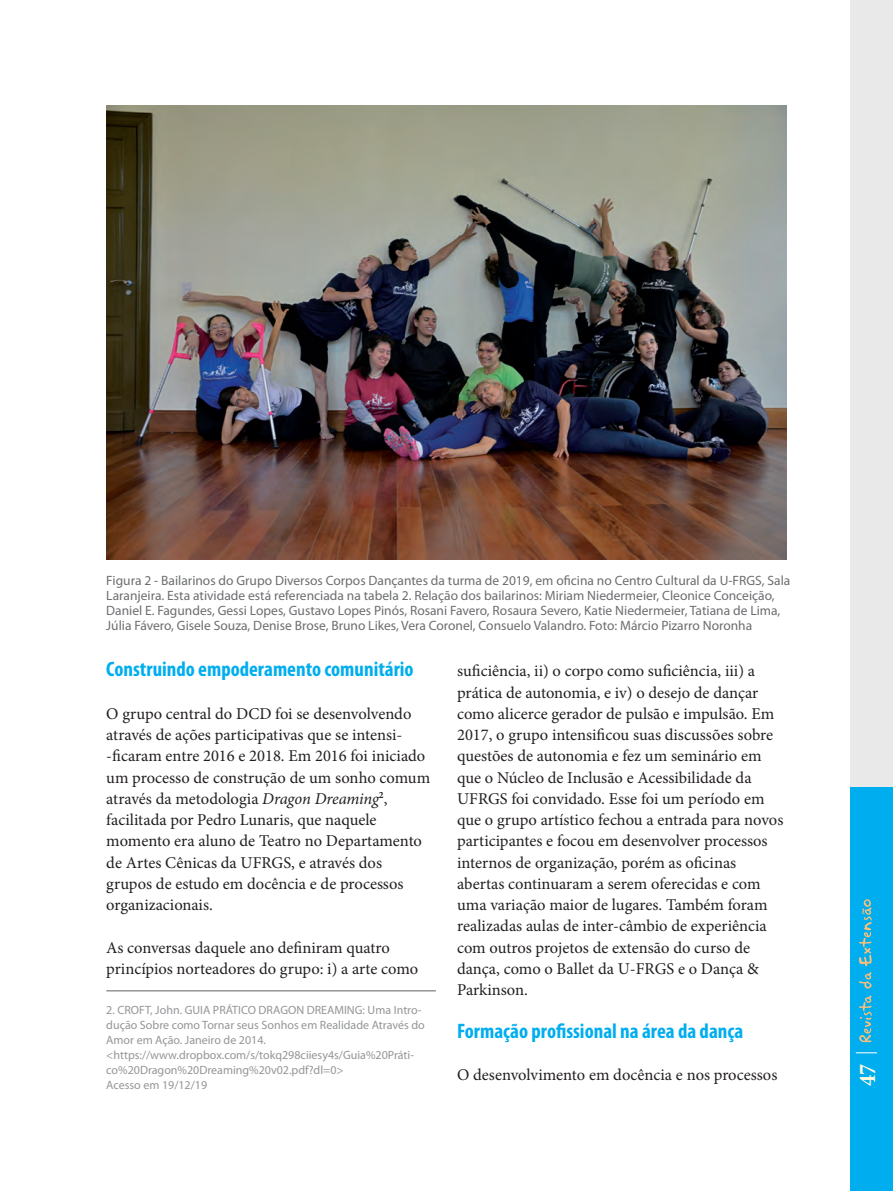
<style>
.page{position:relative;width:893px;height:1191px;background:#fff}
.page>*{position:absolute;margin:0;border:0;box-sizing:border-box;transform-origin:0 0}
.t1{font:700 condensed 24px "Minion Pro";color:#fef8dd}
.Paragrafo_inicial_se{font:700 condensed 21px "Myriad Pro";color:#00aeef}
.Paragrafo_inicial_se-2{font:16.5px/21.3px "Minion Pro";color:#231f20}
.Paragrafo_inicial_se-3{font:13.5px/15px "Myriad Pro";color:#6c6d70}
.Rodapé{font:12px/15px "Myriad Pro";color:#939598}
.s1{font-style:italic}
</style>
<div class="page">
<div style="left:850px;top:0;width:43px;height:1191px;background:#e9e9e9"></div>
<div style="left:850px;top:787px;width:43px;height:404px;background:#00aeef"></div>
<hr style="left:106px;top:990px;width:330px;height:1px;background:#939598">
<img style="left:106px;top:105px;width:681px;height:454px">
<svg style="left:856px;top:1052px;width:21px;height:1px"></svg>
<svg style="left:859px;top:995px;width:13px;height:47px"></svg>
<svg style="left:859px;top:899px;width:13px;height:89px"></svg>
<p class="Paragrafo_inicial_se-3" style="left:106px;top:573px;width:685px">Figura 2 - Bailarinos do Grupo Diversos Corpos Dançantes da turma de 2019, em oficina no Centro Cultural da U-FRGS, Sala Laranjeira. Esta atividade está referenciada na tabela 2. Relação dos bailarinos: Miriam Niedermeier, Cleonice Conceição, Daniel E. Fagundes, Gessi Lopes, Gustavo Lopes Pinós, Rosani Favero, Rosaura Severo, Katie Niedermeier, Tatiana de Lima, Júlia Fávero, Gisele Souza, Denise Brose, Bruno Likes, Vera Coronel, Consuelo Valandro. Foto: Márcio Pizarro Noronha</p>
<p class="Paragrafo_inicial_se" style="left:106px;top:656px;width:309px">Construindo empoderamento comunitário</p>
<p class="Paragrafo_inicial_se-2" style="left:106px;top:703px;width:325px">O grupo central do DCD foi se desenvolvendo através de ações participativas que se intensi--ficaram entre 2016 e 2018. Em 2016 foi iniciado um processo de construção de um sonho comum através da metodologia <span class="s1">Dragon Dreaming</span><sup>2</sup>, facilitada por Pedro Lunaris, que naquele momento era aluno de Teatro no Departamento de Artes Cênicas da UFRGS, e através dos grupos de estudo em docência e de processos organizacionais.</p>
<p class="Paragrafo_inicial_se-2" style="left:106px;top:937px;width:313px">As conversas daquele ano definiram quatro princípios norteadores do grupo: i) a arte como</p>
<p class="Rodapé" style="left:106px;top:1002px;width:320px">2. CROFT, John. GUIA PRÁTICO DRAGON DREAMING: Uma Intro&shy;dução Sobre como Tornar seus Sonhos em Realidade Através do<br>Amor em Ação. Janeiro de 2014.</p>
<p class="Rodapé" style="left:106px;top:1047px;width:309px">&lt;https://www.dropbox.com/s/tokq298ciiesy4s/Guia%20Práti&shy;co%20Dragon%20Dreaming%20v02.pdf?dl=0&gt;</p>
<p class="Rodapé" style="left:106px;top:1077px;width:102px">Acesso em 19/12/19</p>
<p class="Paragrafo_inicial_se-2" style="left:457px;top:660px;width:328px">suficiência, ii) o corpo como suficiência, iii) a prática de autonomia, e iv) o desejo de dançar como alicerce gerador de pulsão e impulsão. Em 2017, o grupo intensificou suas discussões sobre questões de autonomia e fez um seminário em que o Núcleo de Inclusão e Acessibilidade da UFRGS foi convidado. Esse foi um período em que o grupo artístico fechou a entrada para novos participantes e focou em desenvolver processos internos de organização, porém as oficinas abertas continuaram a serem oferecidas e com uma variação maior de lugares. Também foram realizadas aulas de inter-câmbio de experiência com outros projetos de extensão do curso de dança, como o Ballet da U-FRGS e o Dança &amp; Parkinson.</p>
<p class="Paragrafo_inicial_se" style="left:457px;top:1017px;width:288px">Formação profissional na área da dança</p>
<p class="Paragrafo_inicial_se-2" style="left:457px;top:1064px;width:322px">O desenvolvimento em docência e nos processos</p>
<h1 class="t1" style="left:851px;top:1085px;width:24px;rotate:-90deg">47</h1>
</div>
